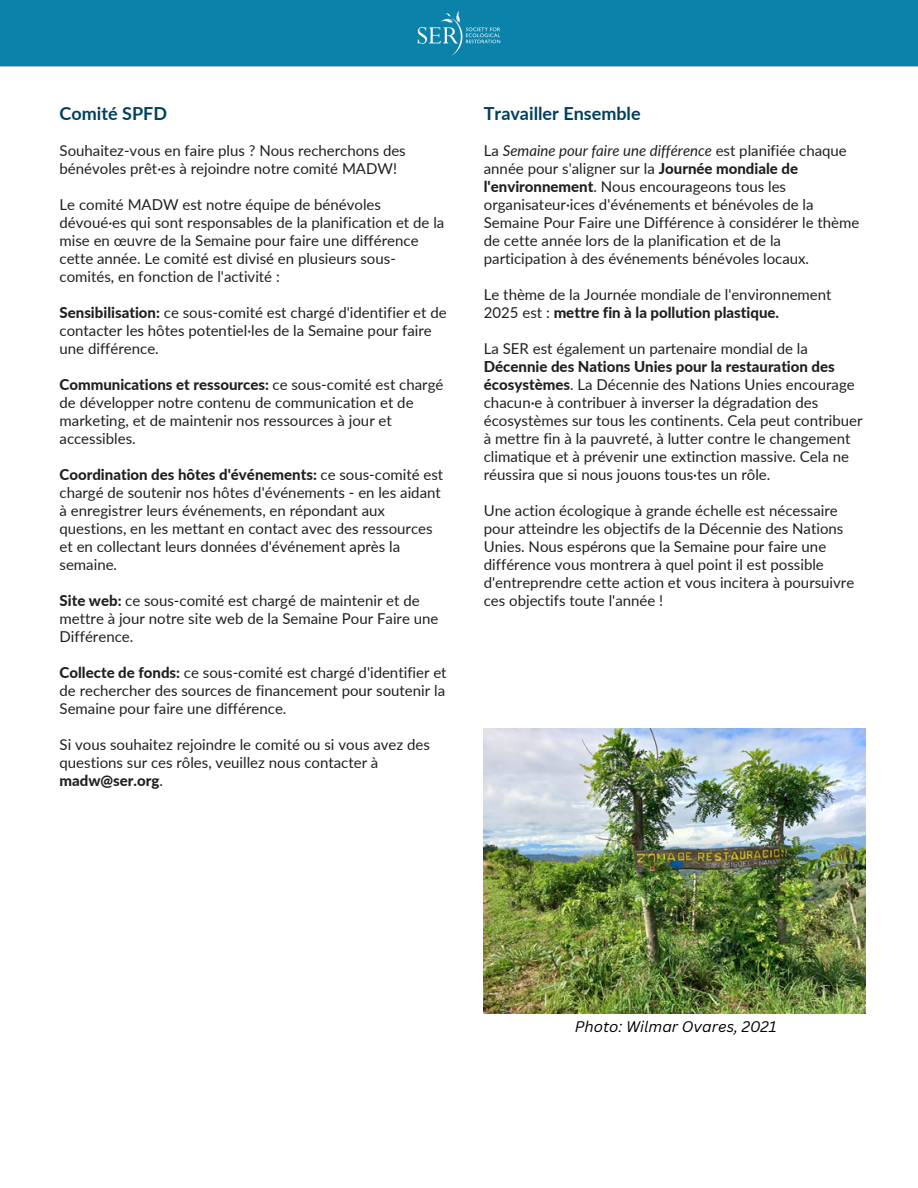
<style>
.page{position:relative;width:918px;height:1188px;background:#fff}
.page>*{position:absolute;margin:0;border:0;box-sizing:border-box;transform-origin:0 0}
.t1{font:700 18px "Lato";color:#00405f}
.t2{font:15px/18px "Lato";color:#231f20}
.t3{font:italic 15px "Canva Sans";color:#000}
.s1{font-weight:800}
.s2{font-style:italic}
</style>
<div class="page">
<div style="left:0;top:0;width:918px;height:67px;background:#0a82aa"></div>
<img style="left:484px;top:728px;width:381px;height:286px">
<p class="t1" style="left:60px;top:102px;width:109px">Comité SPFD</p>
<p class="t2" style="left:60px;top:141px;width:348px">Souhaitez-vous en faire plus ? Nous recherchons des bénévoles prêt·es à rejoindre notre comité MADW!</p>
<p class="t2" style="left:60px;top:195px;width:386px">Le comité MADW est notre équipe de bénévoles dévoué·es qui sont responsables de la planification et de la mise en œuvre de la Semaine pour faire une différence cette année. Le comité est divisé en plusieurs sous&shy;comités, en fonction de l'activité :</p>
<p class="t2" style="left:60px;top:303px;width:389px"><span class="s1">Sensibilisation:</span> ce sous-comité est chargé d'identifier et de contacter les hôtes potentiel·les de la Semaine pour faire une différence.</p>
<p class="t2" style="left:60px;top:375px;width:385px"><span class="s1">Communications et ressources:</span> ce sous-comité est chargé de développer notre contenu de communication et de marketing, et de maintenir nos ressources à jour et accessibles.</p>
<p class="t2" style="left:60px;top:465px;width:385px"><span class="s1">Coordination des hôtes d'événements:</span> ce sous-comité est chargé de soutenir nos hôtes d'événements - en les aidant à enregistrer leurs événements, en répondant aux questions, en les mettant en contact avec des ressources et en collectant leurs données d'événement après la semaine.</p>
<p class="t2" style="left:60px;top:591px;width:380px"><span class="s1">Site web:</span> ce sous-comité est chargé de maintenir et de mettre à jour notre site web de la Semaine Pour Faire une<br>Différence.</p>
<p class="t2" style="left:60px;top:663px;width:389px;text-align:justify"><span class="s1">Collecte de fonds:</span> ce sous-comité est chargé d'identifier et de rechercher des sources de financement pour soutenir la Semaine pour faire une différence.</p>
<p class="t2" style="left:60px;top:735px;width:372px">Si vous souhaitez rejoindre le comité ou si vous avez des questions sur ces rôles, veuillez nous contacter à <span class="s1">madw@ser.org</span>.</p>
<p class="t1" style="left:484px;top:102px;width:158px">Travailler Ensemble</p>
<h1 class="t2" style="left:484px;top:141px;width:377px">La <span class="s2">Semaine pour faire une différence</span> est planifiée chaque année pour s'aligner sur la <span class="s1">Journée mondiale de l'environnement</span>. Nous encourageons tous les organisateur·ices d'événements et bénévoles de la Semaine Pour Faire une Différence à considérer le thème de cette année lors de la planification et de la participation à des événements bénévoles locaux.</h1>
<h1 class="t2" style="left:484px;top:285px;width:349px">Le thème de la Journée mondiale de l'environnement<br>2025 est : <span class="s1">mettre fin à la pollution plastique.</span></h1>
<p class="t2" style="left:484px;top:339px;width:380px">La SER est également un partenaire mondial de la <span class="s1">Décennie des Nations Unies pour la restauration des écosystèmes</span>. La Décennie des Nations Unies encourage chacun·e à contribuer à inverser la dégradation des écosystèmes sur tous les continents. Cela peut contribuer à mettre fin à la pauvreté, à lutter contre le changement climatique et à prévenir une extinction massive. Cela ne réussira que si nous jouons tous·tes un rôle.</p>
<p class="t2" style="left:484px;top:501px;width:372px">Une action écologique à grande échelle est nécessaire pour atteindre les objectifs de la Décennie des Nations Unies. Nous espérons que la Semaine pour faire une différence vous montrera à quel point il est possible d'entreprendre cette action et vous incitera à poursuivre ces objectifs toute l'année !</p>
<p class="t3" style="left:575px;top:1016px;width:203px">Photo: Wilmar Ovares, 2021</p>
</div>
